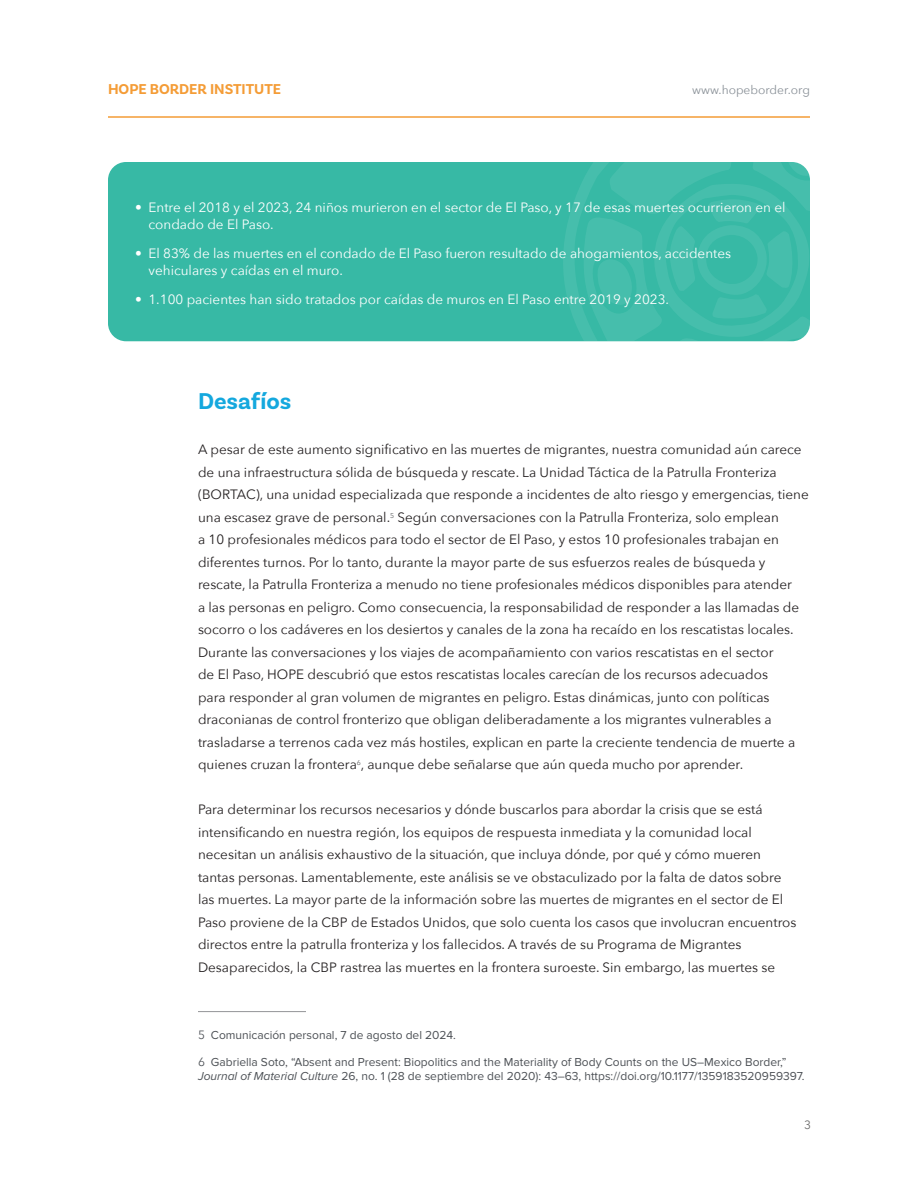
<style>
.page{position:relative;width:918px;height:1188px;background:#fff}
.page>*{position:absolute;margin:0;border:0;box-sizing:border-box;transform-origin:0 0}
.t1{font:700 24px "Basic Sans";color:#14a8de}
.t2{font:700 15px "Basic Sans";color:#f49c36}
.t3{font:13.5px/22.5px "Avenir Next";color:#231f20}
.t4{font:13.5px/16.2px "Avenir Next";color:#fff}
.Footnotes{font:12px/14.4px "Proxima Nova";color:#4d5156}
.t5{font:12px "Avenir Next";color:#899097}
.t6{font:12px "Avenir Next";color:#6b6b6b}
.s1{font-family:"Avenir Next"}
.s2{font-style:italic}
</style>
<div class="page">
<hr style="left:108px;top:116px;width:702px;height:2px;background:#f49c36">
<hr style="left:198px;top:1011px;width:108px;height:1px;background:#939598">
<div style="left:108px;top:162px;width:702px;height:179px;background:#37b9a5;border-radius:18px"></div>
<svg style="left:563px;top:184px;width:19px;height:152px;fill:#41bca9"></svg>
<svg style="left:582px;top:162px;width:228px;height:179px"></svg>
<p class="t2" style="left:108px;top:80px;width:175px">HOPE BORDER INSTITUTE</p>
<p class="t5" style="left:692px;top:80px;width:119px">www.hopeborder.org</p>
<p class="t4" style="left:148px;top:199px;width:639px;text-indent:-14px">• Entre el 2018 y el 2023, 24 niños murieron en el sector de El Paso, y 17 de esas muertes ocurrieron en el condado de El Paso.</p>
<p class="t4" style="left:148px;top:245px;width:584px;text-indent:-14px">• El 83% de las muertes en el condado de El Paso fueron resultado de ahogamientos, accidentes vehiculares y caídas en el muro.</p>
<p class="t4" style="left:135px;top:291px;width:536px">• 1.100 pacientes han sido tratados por caídas de muros en El Paso entre 2019 y 2023.</p>
<p class="t1" style="left:198px;top:387px;width:95px">Desafíos</p>
<p class="t3" style="left:198px;top:438px;width:612px">A pesar de este aumento significativo en las muertes de migrantes, nuestra comunidad aún carece de una infraestructura sólida de búsqueda y rescate. La Unidad Táctica de la Patrulla Fronteriza (BORTAC), una unidad especializada que responde a incidentes de alto riesgo y emergencias, tiene una escasez grave de personal.<sup>5</sup> Según conversaciones con la Patrulla Fronteriza, solo emplean<br>a 10 profesionales médicos para todo el sector de El Paso, y estos 10 profesionales trabajan en diferentes turnos. Por lo tanto, durante la mayor parte de sus esfuerzos reales de búsqueda y rescate, la Patrulla Fronteriza a menudo no tiene profesionales médicos disponibles para atender<br>a las personas en peligro. Como consecuencia, la responsabilidad de responder a las llamadas de socorro o los cadáveres en los desiertos y canales de la zona ha recaído en los rescatistas locales.<br>Durante las conversaciones y los viajes de acompañamiento con varios rescatistas en el sector<br>de El Paso, HOPE descubrió que estos rescatistas locales carecían de los recursos adecuados<br>para responder al gran volumen de migrantes en peligro. Estas dinámicas, junto con políticas draconianas de control fronterizo que obligan deliberadamente a los migrantes vulnerables a trasladarse a terrenos cada vez más hostiles, explican en parte la creciente tendencia de muerte a quienes cruzan la frontera<sup>6</sup>, aunque debe señalarse que aún queda mucho por aprender.</p>
<p class="t3" style="left:198px;top:798px;width:600px">Para determinar los recursos necesarios y dónde buscarlos para abordar la crisis que se está intensificando en nuestra región, los equipos de respuesta inmediata y la comunidad local necesitan un análisis exhaustivo de la situación, que incluya dónde, por qué y cómo mueren tantas personas. Lamentablemente, este análisis se ve obstaculizado por la falta de datos sobre las muertes. La mayor parte de la información sobre las muertes de migrantes en el sector de El Paso proviene de la CBP de Estados Unidos, que solo cuenta los casos que involucran encuentros directos entre la patrulla fronteriza y los fallecidos. A través de su Programa de Migrantes Desaparecidos, la CBP rastrea las muertes en la frontera suroeste. Sin embargo, las muertes se</p>
<p class="Footnotes" style="left:198px;top:1028px;width:260px"><span class="s1">5</span> Comunicación personal, 7 de agosto del 2024.</p>
<p class="Footnotes" style="left:198px;top:1055px;width:608px"><span class="s1">6</span> Gabriella Soto, “Absent and Present: Biopolitics and the Materiality of Body Counts on the US–Mexico Border,”<br><span class="s2">Journal of Material Culture</span> 26, no. 1 (28 de septiembre del 2020): 43–63, https://doi.org/10.1177/1359183520959397.</p>
<p class="t6" style="left:804px;top:1115px;width:8px">3</p>
</div>
